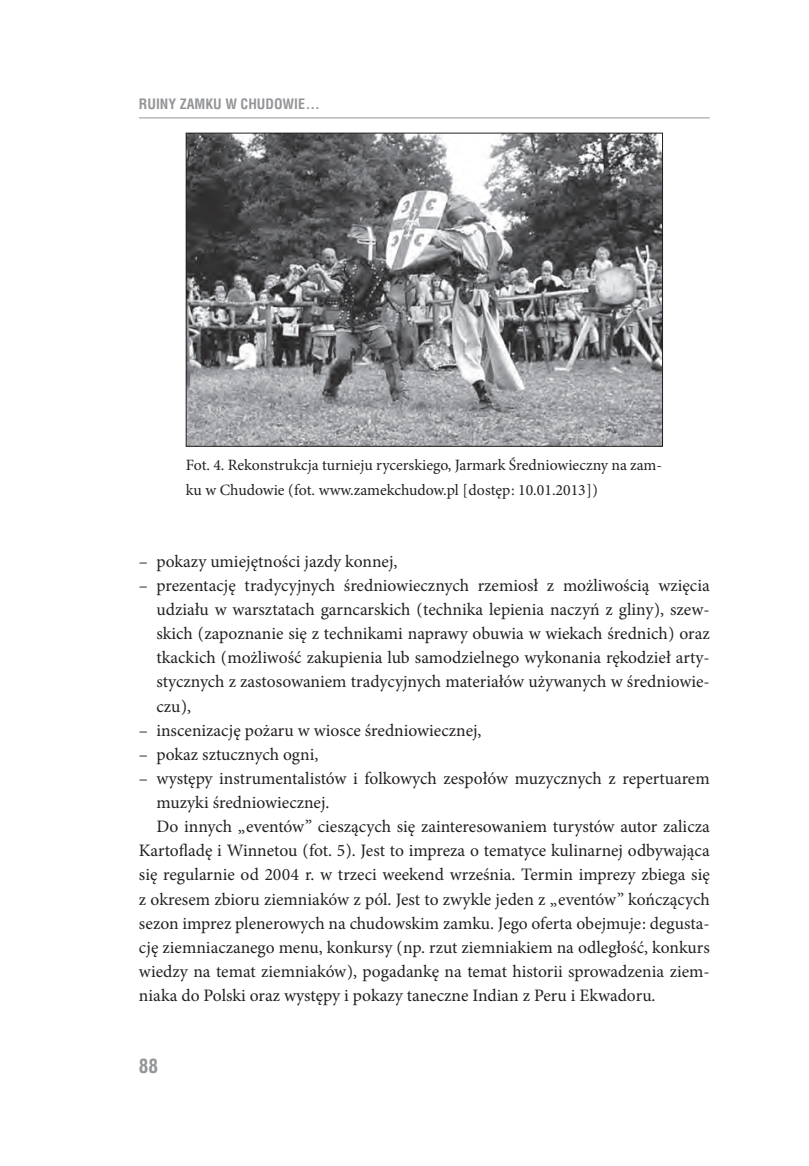
<style>
.page{position:relative;width:809px;height:1166px;background:#fff}
.page>*{position:absolute;margin:0;border:0;box-sizing:border-box;transform-origin:0 0}
.t1{font:700 19.25px "Switzerland Condensed";color:#939598}
.t2{font:17.5px/24.2px "Minion Pro";color:#231f20;text-align:justify}
.t3{font:15.75px/24.2px "Minion Pro";color:#231f20}
.t4{font:700 14px "Switzerland Condensed";color:#939598}
</style>
<div class="page">
<hr style="left:139px;top:118px;width:570px;height:1px;background:#939598">
<img style="left:188px;top:135px;width:473px;height:310px">
<div style="left:186px;top:133px;width:477px;height:314px;border:1px solid #231f20"></div>
<p class="t4" style="left:139px;top:95px;width:182px">RUINY ZAMKU W CHUDOWIE…</p>
<p class="t3" style="left:186px;top:453px;width:478px">Fot. 4. Rekonstrukcja turnieju rycerskiego, Jarmark Średniowieczny na zam&shy;ku w Chudowie (fot. www.zamekchudow.pl [dostęp: 10.01.2013])</p>
<p class="t2" style="left:139px;top:549px;width:260px">– pokazy umiejętności jazdy konnej,</p>
<p class="t2" style="left:156px;top:573px;width:555px;text-indent:-18px">– prezentację tradycyjnych średniowiecznych rzemiosł z możliwością wzięcia udziału w warsztatach garncarskich (technika lepienia naczyń z gliny), szew&shy;skich (zapoznanie się z technikami naprawy obuwia w wiekach średnich) oraz tkackich (możliwość zakupienia lub samodzielnego wykonania rękodzieł arty&shy;stycznych z zastosowaniem tradycyjnych materiałów używanych w średniowie&shy;czu),</p>
<p class="t2" style="left:139px;top:718px;width:344px">– inscenizację pożaru w wiosce średniowiecznej,</p>
<p class="t2" style="left:139px;top:742px;width:181px">– pokaz sztucznych ogni,</p>
<p class="t2" style="left:139px;top:766px;width:572px">– występy instrumentalistów i folkowych zespołów muzycznych z repertuarem</p>
<p class="t2" style="left:156px;top:790px;width:174px">muzyki średniowiecznej.</p>
<p class="t2" style="left:156px;top:814px;width:555px">Do innych „eventów” cieszących się zainteresowaniem turystów autor zalicza</p>
<p class="t2" style="left:139px;top:839px;width:572px">Kartofladę i Winnetou (fot. 5). Jest to impreza o tematyce kulinarnej odbywająca</p>
<p class="t2" style="left:139px;top:863px;width:572px">się regularnie od 2004 r. w trzeci weekend września. Termin imprezy zbiega się</p>
<p class="t2" style="left:139px;top:887px;width:572px">z okresem zbioru ziemniaków z pól. Jest to zwykle jeden z „eventów” kończących</p>
<p class="t2" style="left:139px;top:911px;width:572px">sezon imprez plenerowych na chudowskim zamku. Jego oferta obejmuje: degusta-</p>
<p class="t2" style="left:139px;top:935px;width:572px">cję ziemniaczanego menu, konkursy (np. rzut ziemniakiem na odległość, konkurs</p>
<p class="t2" style="left:139px;top:959px;width:572px">wiedzy na temat ziemniaków), pogadankę na temat historii sprowadzenia ziem-</p>
<p class="t2" style="left:139px;top:983px;width:518px">niaka do Polski oraz występy i pokazy taneczne Indian z Peru i Ekwadoru.</p>
<p class="t1" style="left:139px;top:1055px;width:21px">88</p>
</div>
